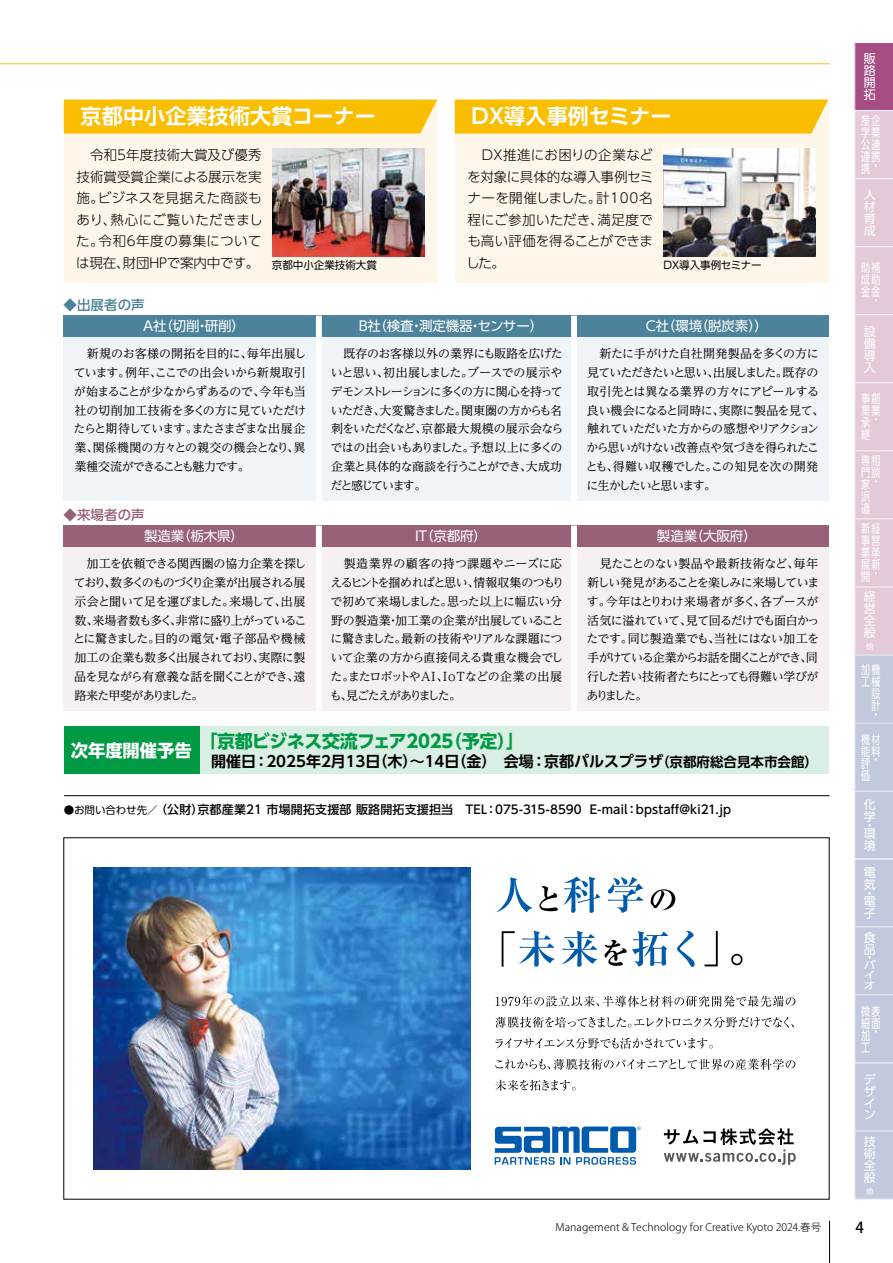
<style>
.page{position:relative;width:893px;height:1263px;background:#fff}
.page>*{position:absolute;margin:0;border:0;box-sizing:border-box;transform-origin:0 0}
.t1{font:700 21px "UD Shin Go Pro De";letter-spacing:.01em;color:#fff}
.t2{font:700 18px "UD Shin Go Pro";letter-spacing:-.02em;color:#094}
.t3{font:700 17.25px "UD Shin Go Pro";color:#fff}
.t4{font:700 15px "UD Shin Go Pro De";color:#000}
.t5{font:500 15px "Koz Go Pro";color:#000}
.t6{font:300 13.5px/21.6px "UD Shin Go Pro";letter-spacing:.005em;color:#000;text-align:justify}
.t7{font:13.5px "UD Shin Go Pro";letter-spacing:-.01em;color:#fff}
.t8{font:500 13.5px "UD Shin Go Pro";color:#4c829a}
.t9{font:500 13.5px "UD Shin Go Pro";color:#98617a}
.t10{font:12px/18.8px "UD Reimin Pro";letter-spacing:-.055em;color:#000;text-align:justify}
.t11{font:12px/18.8px "UD Reimin Pro";letter-spacing:-.03em;color:#000}
.t12{font:500 12px "UD Shin Go Pro";letter-spacing:.015em;color:#000}
.t13{font:12px/12px "UD Shin Go Pro";color:#fff;scale:.75 1}
.t14{font:12px/12px "UD Shin Go Pro";color:#fff}
.t15{font:300 10.5px "Koz Go Pro";letter-spacing:.01em;color:#000}
.t16{font:10.5px "UD Shin Go Pro";color:#000}
.t17{font:10.5px/9.9px "UD Shin Go Pro";color:#fff;scale:1.15 1}
.t18{font:7.5px "UD Shin Go Pro";color:#fff}
.s1{font-size:13.5px}
.s2{font-weight:400;font-size:10.5px}
</style>
<div class="page">
<div style="left:64px;top:726px;width:765px;height:48px;background:#d9efe3"></div>
<hr style="left:829px;top:1221px;width:1px;height:42px;background:#000">
<hr style="left:64px;top:795px;width:765px;height:1px;background:#000">
<svg style="left:854px;top:42px;width:39px;height:1158px;background:#d1c4d7"></svg>
<hr style="left:0;top:63px;width:829px;height:1px;background:#fabe00">
<div style="left:64px;top:726px;width:135px;height:48px;background:#094"></div>
<div style="left:64px;top:316px;width:765px;height:185px;background:#eef4f7"></div>
<div style="left:64px;top:316px;width:765px;height:21px;background:#4c829a"></div>
<div style="left:316px;top:316px;width:6px;height:185px;background:#fff"></div>
<div style="left:571px;top:316px;width:6px;height:189px;background:#fff"></div>
<div style="left:64px;top:526px;width:765px;height:184px;background:#f7f0f3"></div>
<div style="left:64px;top:526px;width:765px;height:21px;background:#98617a"></div>
<div style="left:316px;top:526px;width:6px;height:184px;background:#fff"></div>
<div style="left:571px;top:526px;width:6px;height:188px;background:#fff"></div>
<img style="left:94px;top:867px;width:376px;height:302px">
<svg style="left:495px;top:1126px;width:146px;height:39px"></svg>
<svg style="left:664px;top:1128px;width:132px;height:37px"></svg>
<svg style="left:497px;top:877px;width:35px;height:35px"></svg>
<svg style="left:539px;top:886px;width:19px;height:25px"></svg>
<svg style="left:564px;top:876px;width:36px;height:37px"></svg>
<svg style="left:608px;top:877px;width:35px;height:36px"></svg>
<svg style="left:651px;top:889px;width:24px;height:21px"></svg>
<svg style="left:502px;top:931px;width:53px;height:36px"></svg>
<svg style="left:562px;top:931px;width:35px;height:36px"></svg>
<svg style="left:605px;top:931px;width:63px;height:36px"></svg>
<svg style="left:677px;top:931px;width:18px;height:36px"></svg>
<svg style="left:705px;top:931px;width:13px;height:35px"></svg>
<svg style="left:731px;top:954px;width:11px;height:11px"></svg>
<svg style="left:496px;top:995px;width:299px;height:12px"></svg>
<svg style="left:496px;top:1017px;width:298px;height:11px"></svg>
<svg style="left:495px;top:1038px;width:218px;height:11px"></svg>
<svg style="left:495px;top:1059px;width:300px;height:11px"></svg>
<svg style="left:495px;top:1080px;width:80px;height:11px"></svg>
<div style="left:64px;top:100px;width:373px;height:182px;background:#fff6ea"></div>
<div style="left:64px;top:100px;width:373px;height:34px;background:#fabe00"></div>
<div style="left:455px;top:100px;width:373px;height:182px;background:#fff6ea"></div>
<div style="left:455px;top:100px;width:373px;height:34px;background:#fabe00"></div>
<img style="left:272px;top:148px;width:152px;height:108px">
<img style="left:664px;top:148px;width:152px;height:108px">
<h1 class="t1" style="left:81px;top:99px;width:297px">京都中小企業技術大賞コーナー</h1>
<h1 class="t1" style="left:472px;top:99px;width:201px">DX導入事例セミナー</h1>
<p class="t6" style="left:76px;top:144px;width:188px">　令和5年度技術大賞及び優秀技術賞受賞企業による展示を実施。ビジネスを見据えた商談もあり、熱心にご覧いただきました。令和６年度の募集については現在、財団HPで案内中です。</p>
<p class="t6" style="left:467px;top:144px;width:188px">　DX推進にお困りの企業などを対象に具体的な導入事例セミナーを開催しました。計100名程にご参加いただき、満足度でも高い評価を得ることができま</p>
<p class="t16" style="left:272px;top:256px;width:106px">京都中小企業技術大賞</p>
<p class="t6" style="left:466px;top:252px;width:41px">した。</p>
<p class="t16" style="left:663px;top:256px;width:99px">DX導入事例セミナー</p>
<p class="t8" style="left:64px;top:294px;width:83px">◆出展者の声</p>
<p class="t7" style="left:143px;top:315px;width:103px">A社（切削・研削）</p>
<p class="t10" style="left:74px;top:344px;width:234px">　新規のお客様の開拓を目的に、毎年出展しています。例年、ここでの出会いから新規取引が始まることが少なからずあるので、今年も当社の切削加工技術を多くの方に見ていただけたらと期待しています。またさまざまな出展企業、関係機関の方々との親交の機会となり、異業種交流ができることも魅力です。</p>
<p class="t9" style="left:64px;top:504px;width:83px">◆来場者の声</p>
<p class="t10" style="left:73px;top:554px;width:235px">　加工を依頼できる関西圏の協力企業を探しており、数多くのものづくり企業が出展される展示会と聞いて足を運びました。来場して、出展数、来場者数も多く、非常に盛り上がっていることに驚きました。目的の電気・電子部品や機械加工の企業も数多く出展されており、実際に製品を見ながら有意義な話を聞くことができ、遠路来た甲斐がありました。</p>
<p class="t7" style="left:144px;top:525px;width:101px">製造業（栃木県）</p>
<p class="t7" style="left:359px;top:315px;width:186px">B社（検査・測定機器・センサー）</p>
<p class="t10" style="left:330px;top:344px;width:235px">　既存のお客様以外の業界にも販路を広げたいと思い、初出展しました。ブースでの展示やデモンストレーションに多くの方に関心を持っていただき、大変驚きました。関東圏の方からも名刺をいただくなど、京都最大規模の展示会ならではの出会いもありました。予想以上に多くの企業と具体的な商談を行うことができ、大成功だと感じています。</p>
<p class="t7" style="left:415px;top:525px;width:73px">IT（京都府）</p>
<p class="t11" style="left:330px;top:554px;width:236px">　製造業界の顧客の持つ課題やニーズに応えるヒントを掴めればと思い、情報収集のつもりで初めて来場しました。思った以上に幅広い分野の製造業・加工業の企業が出展していることに驚きました。最新の技術やリアルな課題について企業の方から直接伺える貴重な機会でした。またロボットやAI、IoTなどの企業の出展も、見ごたえがありました。</p>
<p class="t7" style="left:646px;top:315px;width:124px">C社（環境（脱炭素））</p>
<p class="t10" style="left:586px;top:344px;width:240px;text-align:left">　新たに手がけた自社開発製品を多くの方に見ていただきたいと思い、出展しました。既存の取引先とは異なる業界の方々にアピールする良い機会になると同時に、実際に製品を見て、触れていただいた方からの感想やリアクションから思いがけない改善点や気づきを得られたことも、得難い収穫でした。この知見を次の開発に生かしたいと思います。</p>
<p class="t7" style="left:657px;top:525px;width:101px">製造業（大阪府）</p>
<p class="t10" style="left:586px;top:554px;width:235px;text-align:left">　見たことのない製品や最新技術など、毎年新しい発見があることを楽しみに来場しています。今年はとりわけ来場者が多く、各ブースが活気に溢れていて、見て回るだけでも面白かったです。同じ製造業でも、当社にはない加工を手がけている企業からお話を聞くことができ、同行した若い技術者たちにとっても得難い学びがありました。</p>
<h3 class="t3" style="left:71px;top:736px;width:122px">次年度開催予告</h3>
<h2 class="t2" style="left:199px;top:726px;width:326px">「京都ビジネス交流フェア2025（予定）」</h2>
<p class="t4" style="left:211px;top:749px;width:608px">開催日：2025年2月13日（木）～14日（金）　会場：京都パルスプラザ<span class="s1">（京都府総合見本市会館）</span></p>
<p class="t12" style="left:64px;top:800px;width:669px"><span class="s2">●お問い合わせ先／</span> （公財）京都産業21 市場開拓支援部 販路開拓支援担当　TEL：075-315-8590 E-mail：bpstaff@ki21.jp</p>
<p class="t14" style="left:864px;top:52px;width:13px;text-align:justify">販路開拓</p>
<p class="t13" style="left:861px;top:114px;width:27px;text-align:justify">産企学業公連連携携</p>
<p class="t13" style="left:871px;top:159px;width:9px">・</p>
<p class="t14" style="left:864px;top:188px;width:13px;text-align:justify">人材育成</p>
<p class="t13" style="left:861px;top:261px;width:27px;text-align:justify">助補成助金金</p>
<p class="t13" style="left:871px;top:294px;width:9px">・</p>
<p class="t14" style="left:864px;top:325px;width:13px;text-align:justify">設備導入</p>
<p class="t13" style="left:861px;top:392px;width:27px">事創業業承継</p>
<p class="t13" style="left:871px;top:413px;width:9px">・</p>
<p class="t13" style="left:861px;top:454px;width:27px">専相門談家派遣</p>
<p class="t13" style="left:871px;top:475px;width:9px">・</p>
<p class="t13" style="left:861px;top:522px;width:27px;text-align:justify">新経事営業革展新開</p>
<p class="t13" style="left:871px;top:567px;width:9px">・</p>
<p class="t14" style="left:864px;top:590px;width:13px;text-align:justify">経営全般</p>
<p class="t18" style="left:866px;top:640px;width:9px">他</p>
<p class="t13" style="left:861px;top:663px;width:27px;text-align:right">加機工械設計</p>
<p class="t13" style="left:861px;top:701px;width:27px;line-height:25.2px;text-align:right">・<br>機材</p>
<p class="t13" style="left:861px;top:745px;width:27px">能料評価</p>
<p class="t13" style="left:871px;top:753px;width:9px">・</p>
<p class="t14" style="left:864px;top:798px;width:13px">化学</p>
<p class="t14" style="left:864px;top:820px;width:13px;line-height:8.4px">・環</p>
<p class="t14" style="left:864px;top:839px;width:13px">境</p>
<p class="t14" style="left:864px;top:866px;width:13px">電気</p>
<p class="t14" style="left:864px;top:888px;width:13px;line-height:8.4px">・電</p>
<p class="t14" style="left:864px;top:907px;width:13px">子</p>
<p class="t14" style="left:864px;top:931px;width:13px">食品</p>
<p class="t14" style="left:864px;top:951px;width:9px">・</p>
<p class="t17" style="left:864px;top:960px;width:12px">バイオ</p>
<p class="t13" style="left:861px;top:1005px;width:27px">微表細面加工</p>
<p class="t13" style="left:871px;top:1025px;width:9px">・</p>
<p class="t14" style="left:864px;top:1073px;width:14px;line-height:11.6px">デザイン</p>
<p class="t14" style="left:864px;top:1135px;width:13px;text-align:justify">技術全般</p>
<p class="t18" style="left:866px;top:1185px;width:9px">他</p>
<p class="t15" style="left:556px;top:1221px;width:267px">Management &amp; Technology for Creative Kyoto 2024.春号</p>
<p class="t5" style="left:856px;top:1218px;width:10px">4</p>
</div>
